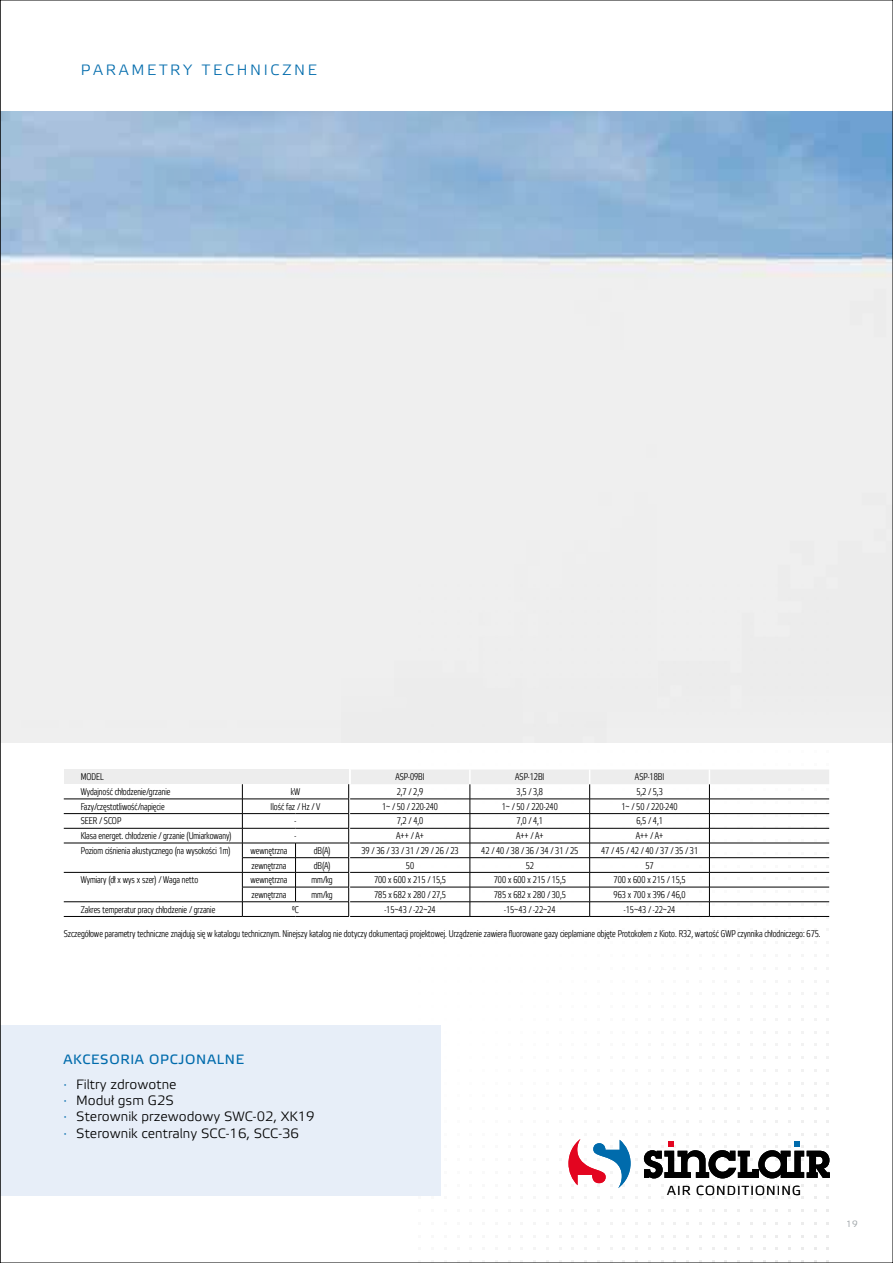
<style>
.page{position:relative;width:893px;height:1263px;background:#fff}
.page>*{position:absolute;margin:0;border:0;box-sizing:border-box;transform-origin:0 0}
.t1{font:15px "Etelka Light Pro";letter-spacing:.18em;color:#006bac}
.t2{font:13.5px/16.2px "Etelka Light Pro";color:#000}
.t3{font:13.5px "Etelka Text Pro";letter-spacing:.05em;color:#006bac}
.t4{font:13.05px "Etelka Light Pro";letter-spacing:.09em;color:#000}
.t5{font:9.75px/14.7px "Etelka Narrow Light Pro";color:#000}
.t6{font:9px "Etelka Light Pro";color:#91989c}
.s1{color:#006bac}
</style>
<div class="page">
<img style="left:656px;top:111px;width:235px;height:567px">
<svg style="left:408px;top:580px;width:422px;height:681px"></svg>
<div style="left:0;top:1025px;width:441px;height:170px;background:#e7eef8"></div>
<div style="left:3px;top:678px;width:339px;height:65px;background:#efefef"></div>
<div style="left:342px;top:678px;width:549px;height:65px;background:#ededed"></div>
<hr style="left:350px;top:916px;width:120px;height:1px;background:#000">
<hr style="left:470px;top:916px;width:120px;height:1px;background:#000">
<hr style="left:590px;top:916px;width:119px;height:1px;background:#000">
<hr style="left:709px;top:916px;width:120px;height:1px;background:#000">
<div style="left:64px;top:769px;width:285px;height:15px;background:#ededed"></div>
<hr style="left:64px;top:799px;width:178px;height:1px;background:#000">
<hr style="left:64px;top:813px;width:178px;height:1px;background:#000">
<hr style="left:242px;top:799px;width:54px;height:1px;background:#000">
<hr style="left:296px;top:799px;width:53px;height:1px;background:#000">
<hr style="left:242px;top:813px;width:54px;height:1px;background:#000">
<hr style="left:296px;top:813px;width:53px;height:1px;background:#000">
<hr style="left:64px;top:828px;width:178px;height:1px;background:#000">
<hr style="left:242px;top:828px;width:54px;height:1px;background:#000">
<hr style="left:296px;top:828px;width:53px;height:1px;background:#000">
<hr style="left:64px;top:843px;width:178px;height:1px;background:#000">
<hr style="left:242px;top:843px;width:54px;height:1px;background:#000">
<hr style="left:296px;top:843px;width:53px;height:1px;background:#000">
<hr style="left:242px;top:857px;width:54px;height:1px;background:#000">
<hr style="left:296px;top:857px;width:53px;height:1px;background:#000">
<hr style="left:64px;top:872px;width:178px;height:1px;background:#000">
<hr style="left:242px;top:872px;width:54px;height:1px;background:#000">
<hr style="left:296px;top:872px;width:53px;height:1px;background:#000">
<hr style="left:242px;top:887px;width:54px;height:1px;background:#000">
<hr style="left:296px;top:887px;width:53px;height:1px;background:#000">
<hr style="left:64px;top:901px;width:178px;height:1px;background:#000">
<hr style="left:242px;top:901px;width:54px;height:1px;background:#000">
<hr style="left:296px;top:901px;width:53px;height:1px;background:#000">
<hr style="left:64px;top:916px;width:178px;height:1px;background:#000">
<svg style="left:295px;top:843px;width:1px;height:59px"></svg>
<svg style="left:242px;top:784px;width:1px;height:132px"></svg>
<svg style="left:348px;top:769px;width:481px;height:147px"></svg>
<hr style="left:242px;top:916px;width:54px;height:1px;background:#000">
<hr style="left:296px;top:916px;width:53px;height:1px;background:#000">
<svg style="left:644px;top:1141px;width:186px;height:37px"></svg>
<svg style="left:568px;top:1139px;width:63px;height:49px"></svg>
<svg style="left:2px;top:111px;width:1px;height:1085px"></svg>
<h1 class="t1" style="left:81px;top:61px;width:238px">PARAMETRY TECHNICZNE</h1>
<p class="t5" style="left:395px;top:770px;width:31px">ASP-09BI</p>
<p class="t5" style="left:515px;top:770px;width:31px">ASP-12BI</p>
<p class="t5" style="left:635px;top:770px;width:31px">ASP-18BI</p>
<p class="t5" style="left:397px;top:785px;width:28px">2,7 / 2,9</p>
<p class="t5" style="left:517px;top:785px;width:28px">3,5 / 3,8</p>
<p class="t5" style="left:636px;top:785px;width:28px">5,2 / 5,3</p>
<p class="t5" style="left:382px;top:800px;width:58px">1~ / 50 / 220-240</p>
<p class="t5" style="left:502px;top:800px;width:58px">1~ / 50 / 220-240</p>
<p class="t5" style="left:621px;top:800px;width:58px">1~ / 50 / 220-240</p>
<p class="t5" style="left:397px;top:814px;width:28px">7,2 / 4,0</p>
<p class="t5" style="left:517px;top:814px;width:28px">7,0 / 4,1</p>
<p class="t5" style="left:636px;top:814px;width:28px">6,5 / 4,1</p>
<p class="t5" style="left:396px;top:829px;width:29px">A++ / A+</p>
<p class="t5" style="left:516px;top:829px;width:29px">A++ / A+</p>
<p class="t5" style="left:636px;top:829px;width:29px">A++ / A+</p>
<p class="t5" style="left:362px;top:844px;width:99px">39 / 36 / 33 / 31 / 29 / 26 / 23</p>
<p class="t5" style="left:481px;top:844px;width:99px">42 / 40 / 38 / 36 / 34 / 31 / 25</p>
<p class="t5" style="left:601px;top:844px;width:99px">47 / 45 / 42 / 40 / 37 / 35 / 31</p>
<p class="t5" style="left:406px;top:858px;width:10px">50</p>
<p class="t5" style="left:526px;top:858px;width:10px">52</p>
<p class="t5" style="left:645px;top:858px;width:10px">57</p>
<p class="t5" style="left:374px;top:873px;width:73px">700 x 600 x 215 / 15,5</p>
<p class="t5" style="left:494px;top:873px;width:73px">700 x 600 x 215 / 15,5</p>
<p class="t5" style="left:614px;top:873px;width:73px">700 x 600 x 215 / 15,5</p>
<p class="t5" style="left:374px;top:888px;width:73px">785 x 682 x 280 / 27,5</p>
<p class="t5" style="left:494px;top:888px;width:73px">785 x 682 x 280 / 30,5</p>
<p class="t5" style="left:614px;top:888px;width:73px">963 x 700 x 396 / 46,0</p>
<p class="t5" style="left:384px;top:902px;width:53px">-15~43 / -22~24</p>
<p class="t5" style="left:504px;top:902px;width:53px">-15~43 / -22~24</p>
<p class="t5" style="left:624px;top:902px;width:53px">-15~43 / -22~24</p>
<p class="t5" style="left:81px;top:770px;width:91px">MODEL<br>Wydajność chłodzenie/grzanie</p>
<p class="t5" style="left:291px;top:785px;width:11px">kW</p>
<p class="t5" style="left:81px;top:800px;width:85px">Fazy/częstotliwość/napięcie</p>
<p class="t5" style="left:271px;top:800px;width:51px">Ilość faz / Hz / V</p>
<p class="t5" style="left:81px;top:814px;width:42px">SEER / SCOP</p>
<p class="t5" style="left:295px;top:814px;width:3px">-</p>
<p class="t5" style="left:81px;top:829px;width:152px">Klasa energet. chłodzenie / grzanie (Umiarkowany)</p>
<p class="t5" style="left:295px;top:829px;width:3px">-</p>
<p class="t5" style="left:81px;top:844px;width:151px">Poziom ciśnienia akustycznego (na wysokości 1m)</p>
<p class="t5" style="left:250px;top:844px;width:38px">wewnętrzna</p>
<p class="t5" style="left:314px;top:844px;width:18px">dB(A)</p>
<p class="t5" style="left:252px;top:858px;width:36px">zewnętrzna</p>
<p class="t5" style="left:314px;top:858px;width:18px">dB(A)</p>
<p class="t5" style="left:81px;top:873px;width:119px">Wymiary (dł x wys x szer) / Waga netto</p>
<p class="t5" style="left:250px;top:873px;width:38px">wewnętrzna</p>
<p class="t5" style="left:312px;top:873px;width:23px">mm/kg</p>
<p class="t5" style="left:252px;top:888px;width:36px">zewnętrzna</p>
<p class="t5" style="left:312px;top:888px;width:23px">mm/kg</p>
<p class="t5" style="left:81px;top:902px;width:136px">Zakres temperatur pracy chłodzenie / grzanie</p>
<p class="t5" style="left:292px;top:902px;width:8px">°C</p>
<p class="t5" style="left:64px;top:926px;width:758px">Szczegółowe parametry techniczne znajdują się w katalogu technicznym. Ninejszy katalog nie dotyczy dokumentacji projektowej. Urządzenie zawiera fluorowane gazy cieplarniane objęte Protokołem z Kioto. R32, wartość GWP czynnika chłodniczego: 675.</p>
<h2 class="t3" style="left:63px;top:1052px;width:182px">AKCESORIA OPCJONALNE</h2>
<h2 class="t2" style="left:63px;top:1077px;width:253px"><span class="s1">·</span> Filtry zdrowotne<br><span class="s1">·</span> Moduł gsm G2S<br><span class="s1">·</span> Sterownik przewodowy SWC-02, XK19 <span class="s1">·</span> Sterownik centralny SCC-16, SCC-36</h2>
<h3 class="t4" style="left:667px;top:1184px;width:135px">AIR CONDITIONING</h3>
<p class="t6" style="left:847px;top:1219px;width:13px">19</p>
</div>
